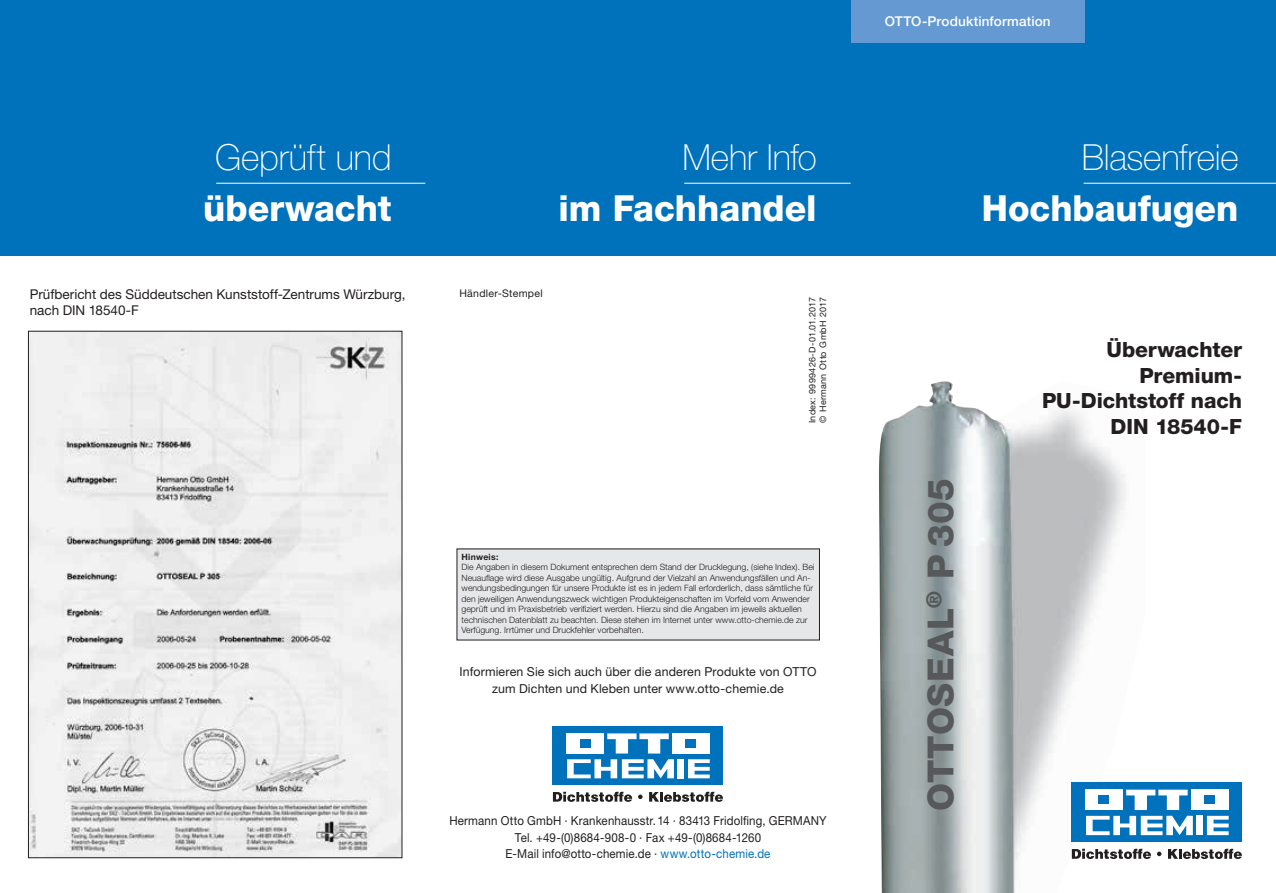
<style>
.page{position:relative;width:1276px;height:893px;background:#fff}
.page>*{position:absolute;margin:0;border:0;box-sizing:border-box;transform-origin:0 0}
.t1{font:800 36px "Helvetica Neue LT Pro";color:#fff}
.t2{font:100 36px "Helvetica Neue LT Pro";letter-spacing:-.005em;color:#fff}
.t3{font:800 36px "Helvetica Neue LT Pro";letter-spacing:.015em;color:#57585a}
.t4{font:800 21px/25.5px "Helvetica Neue LT Pro";letter-spacing:-.005em;color:#231f20;text-align:right}
.t5{font:13.5px/16.5px "Helvetica Neue LT Pro";color:#231f20}
.t6{font:500 13.5px "Helvetica Neue LT Pro";letter-spacing:.01em;color:#fff}
.t7{font:12.3px/16.5px "Helvetica Neue LT Pro";letter-spacing:.01em;color:#231f20;text-align:center;scale:.93 1}
.t8{font:12.3px/16.5px "Helvetica Neue LT Pro";letter-spacing:.01em;color:#231f20;text-align:center}
.t9{font:10.5px "Helvetica Neue LT Pro";letter-spacing:.03em;color:#231f20}
.t10{font:9px/10.8px "Helvetica Neue LT Pro";letter-spacing:.025em;color:#231f20}
.t11{font:300 8.7px/10.5px "Helvetica Neue LT Pro";color:#231f20}
.t12{font:700 8.7px "Helvetica Neue LT Pro";letter-spacing:.03em;color:#231f20}
.s1{color:#0072bc}
</style>
<div class="page">
<img style="left:879px;top:381px;width:266px;height:512px">
<div style="left:0;top:0;width:1276px;height:255px;background:#0072bc"></div>
<div style="left:850px;top:0;width:234px;height:43px;background:#6599d1"></div>
<div style="left:1071px;top:783px;width:171px;height:59px;background:#0072bc"></div>
<div style="left:1085px;top:790px;width:38px;height:20px;background:#fff"></div>
<div style="left:1098px;top:795px;width:11px;height:9px;background:#0072bc"></div>
<div style="left:1191px;top:790px;width:37px;height:20px;background:#fff"></div>
<div style="left:1204px;top:795px;width:11px;height:9px;background:#0072bc"></div>
<svg style="left:1126px;top:790px;width:61px;height:20px"></svg>
<svg style="left:1086px;top:816px;width:106px;height:19px"></svg>
<div style="left:1196px;top:816px;width:7px;height:19px;background:#fff"></div>
<svg style="left:1207px;top:816px;width:21px;height:19px"></svg>
<svg style="left:1071px;top:849px;width:80px;height:10px"></svg>
<svg style="left:1157px;top:852px;width:4px;height:4px"></svg>
<svg style="left:1168px;top:849px;width:74px;height:10px"></svg>
<img style="left:30px;top:333px;width:370px;height:523px">
<hr style="left:1083px;top:183px;width:193px;height:1px;background:#fff">
<hr style="left:684px;top:183px;width:166px;height:1px;background:#fff">
<hr style="left:216px;top:183px;width:209px;height:1px;background:#fff">
<div style="left:553px;top:727px;width:170px;height:58px;background:#0072bc"></div>
<div style="left:566px;top:733px;width:38px;height:20px;background:#fff"></div>
<div style="left:580px;top:739px;width:10px;height:9px;background:#0072bc"></div>
<div style="left:672px;top:733px;width:38px;height:20px;background:#fff"></div>
<div style="left:685px;top:739px;width:11px;height:9px;background:#0072bc"></div>
<svg style="left:607px;top:733px;width:62px;height:20px"></svg>
<svg style="left:567px;top:759px;width:107px;height:19px"></svg>
<div style="left:677px;top:759px;width:7px;height:19px;background:#fff"></div>
<svg style="left:688px;top:759px;width:22px;height:19px"></svg>
<svg style="left:553px;top:792px;width:79px;height:10px"></svg>
<svg style="left:638px;top:795px;width:4px;height:4px"></svg>
<svg style="left:649px;top:792px;width:74px;height:10px"></svg>
<div style="left:457px;top:549px;width:362px;height:91px;background:#e6e7e9"></div>
<h1 class="t2" style="left:215px;top:137px;width:178px">Geprüft und</h1>
<h1 class="t1" style="left:203px;top:187px;width:190px">überwacht</h1>
<h1 class="t2" style="left:682px;top:137px;width:136px">Mehr Info</h1>
<h1 class="t1" style="left:558px;top:187px;width:259px">im Fachhandel</h1>
<h3 class="t5" style="left:30px;top:286px;width:377px">Prüfbericht des Süddeutschen Kunststoff-Zentrums Würzburg, nach DIN 18540-F</h3>
<p class="t10" style="left:806px;top:423px;width:128px;rotate:-90deg">Index: 9999426-D-01.01.2017 © Hermann Otto GmbH 2017</p>
<p class="t9" style="left:459px;top:287px;width:85px">Händler-Stempel</p>
<p class="t12" style="left:461px;top:551px;width:38px">Hinweis:</p>
<p class="t11" style="left:461px;top:562px;width:354px">Die Angaben in diesem Dokument entsprechen dem Stand der Drucklegung, (siehe Index). Bei Neuauflage wird diese Ausgabe ungültig. Aufgrund der Vielzahl an Anwendungsfällen und An&shy;wendungsbedingungen für unsere Produkte ist es in jedem Fall erforderlich, dass sämtliche für den jeweiligen Anwendungszweck wichtigen Produkteigenschaften im Vorfeld vom Anwender geprüft und im Praxisbetrieb verifiziert werden. Hierzu sind die Angaben im jeweils aktuellen technischen Datenblatt zu beachten. Diese stehen im Internet unter www.otto-chemie.de zur Verfügung. Irrtümer und Druckfehler vorbehalten.</p>
<h3 class="t8" style="left:459px;top:664px;width:359px">Informieren Sie sich auch über die anderen Produkte von OTTO zum Dichten und Kleben unter www.otto-chemie.de</h3>
<h3 class="t7" style="left:449px;top:812px;width:407px">Hermann Otto GmbH · Krankenhausstr.14 · 83413 Fridolfing, GERMANY<br>Tel. +49-(0)8684-908-0 · Fax +49-(0)8684-1260<br>E-Mail info@otto-chemie.de · <span class="s1">www.otto-chemie.de</span></h3>
<h3 class="t6" style="left:884px;top:13px;width:167px">OTTO-Produktinformation</h3>
<h1 class="t2" style="left:1081px;top:137px;width:158px">Blasenfreie</h1>
<h1 class="t1" style="left:982px;top:187px;width:258px">Hochbaufugen</h1>
<h1 class="t3" style="left:919px;top:811px;width:335px;rotate:-90deg">OTTOSEAL<sup>®</sup> P 305</h1>
<h2 class="t4" style="left:1042px;top:337px;width:201px">Überwachter<br>Premium-<br>PU-Dichtstoff nach<br>DIN 18540-F</h2>
</div>
